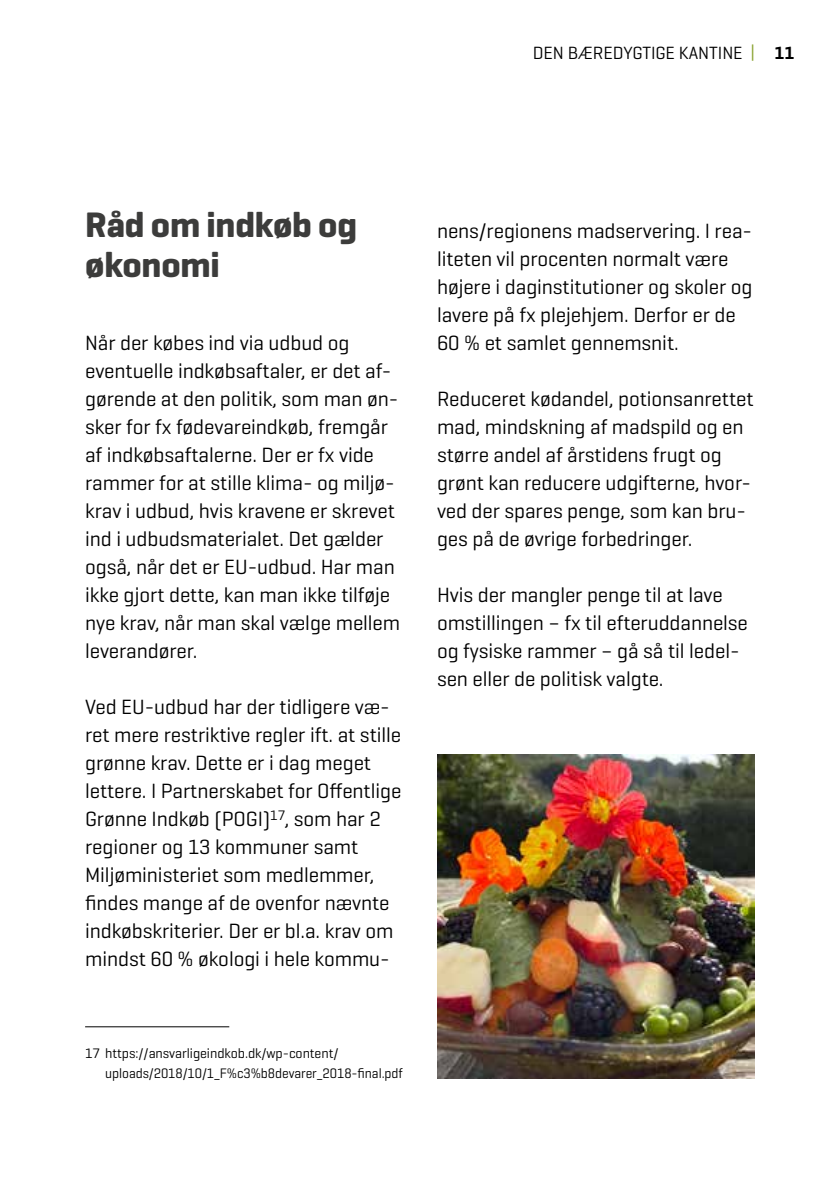
<style>
.page{position:relative;width:840px;height:1191px;background:#fff}
.page>*{position:absolute;margin:0;border:0;box-sizing:border-box;transform-origin:0 0}
.t1{font:700 36px/40px "Geogrotesque";letter-spacing:-.005em;color:#3c3c3b}
.t2{font:21px/28px "Geogrotesque";letter-spacing:-.005em;color:#000}
.t3{font:18px "Geogrotesque";letter-spacing:-.005em;color:#000}
.t4{font:14px/20px "Geogrotesque";letter-spacing:-.005em;color:#000}
.s1{color:#8aa230}
.s2{font-weight:600}
</style>
<div class="page">
<hr style="left:85px;top:1026px;width:144px;height:1px;background:#000">
<img style="left:437px;top:754px;width:317px;height:324px">
<p class="t3" style="left:532px;top:42px;width:263px">DEN BÆREDYGTIGE KANTINE <span class="s1">|</span> <span class="s2">11</span></p>
<h1 class="t1" style="left:85px;top:204px;width:273px">Råd om indkøb og økonomi</h1>
<p class="t2" style="left:85px;top:328px;width:316px">Når der købes ind via udbud og eventuelle indkøbsaftaler, er det af&shy;gørende at den politik, som man øn&shy;sker for fx fødevareindkøb, fremgår af indkøbsaftalerne. Der er fx vide rammer for at stille klima- og miljø&shy;krav i udbud, hvis kravene er skrevet ind i udbudsmaterialet. Det gælder også, når det er EU-udbud. Har man ikke gjort dette, kan man ikke tilføje nye krav, når man skal vælge mellem leverandører.</p>
<p class="t2" style="left:85px;top:692px;width:317px">Ved EU-udbud har der tidligere væ&shy;ret mere restriktive regler ift. at stille grønne krav. Dette er i dag meget lettere. I Partnerskabet for Offentlige Grønne Indkøb (POGI)<sup>17</sup>, som har 2 regioner og 13 kommuner samt Miljøministeriet som medlemmer, findes mange af de ovenfor nævnte indkøbskriterier. Der er bl.a. krav om mindst 60 % økologi i hele kommu-</p>
<p class="t4" style="left:105px;top:1043px;width:299px;text-indent:-20px">17 https://ansvarligeindkob.dk/wp-content/ uploads/2018/10/1_F%c3%b8devarer_2018-final.pdf</p>
<p class="t2" style="left:437px;top:216px;width:317px">nens/regionens madservering. I rea&shy;liteten vil procenten normalt være højere i daginstitutioner og skoler og lavere på fx plejehjem. Derfor er de 60 % et samlet gennemsnit.</p>
<p class="t2" style="left:437px;top:384px;width:318px">Reduceret kødandel, potionsanrettet mad, mindskning af madspild og en større andel af årstidens frugt og grønt kan reducere udgifterne, hvor&shy;ved der spares penge, som kan bru&shy;ges på de øvrige forbedringer.</p>
<p class="t2" style="left:437px;top:580px;width:312px">Hvis der mangler penge til at lave omstillingen – fx til efteruddannelse og fysiske rammer – gå så til ledel&shy;sen eller de politisk valgte.</p>
</div>
